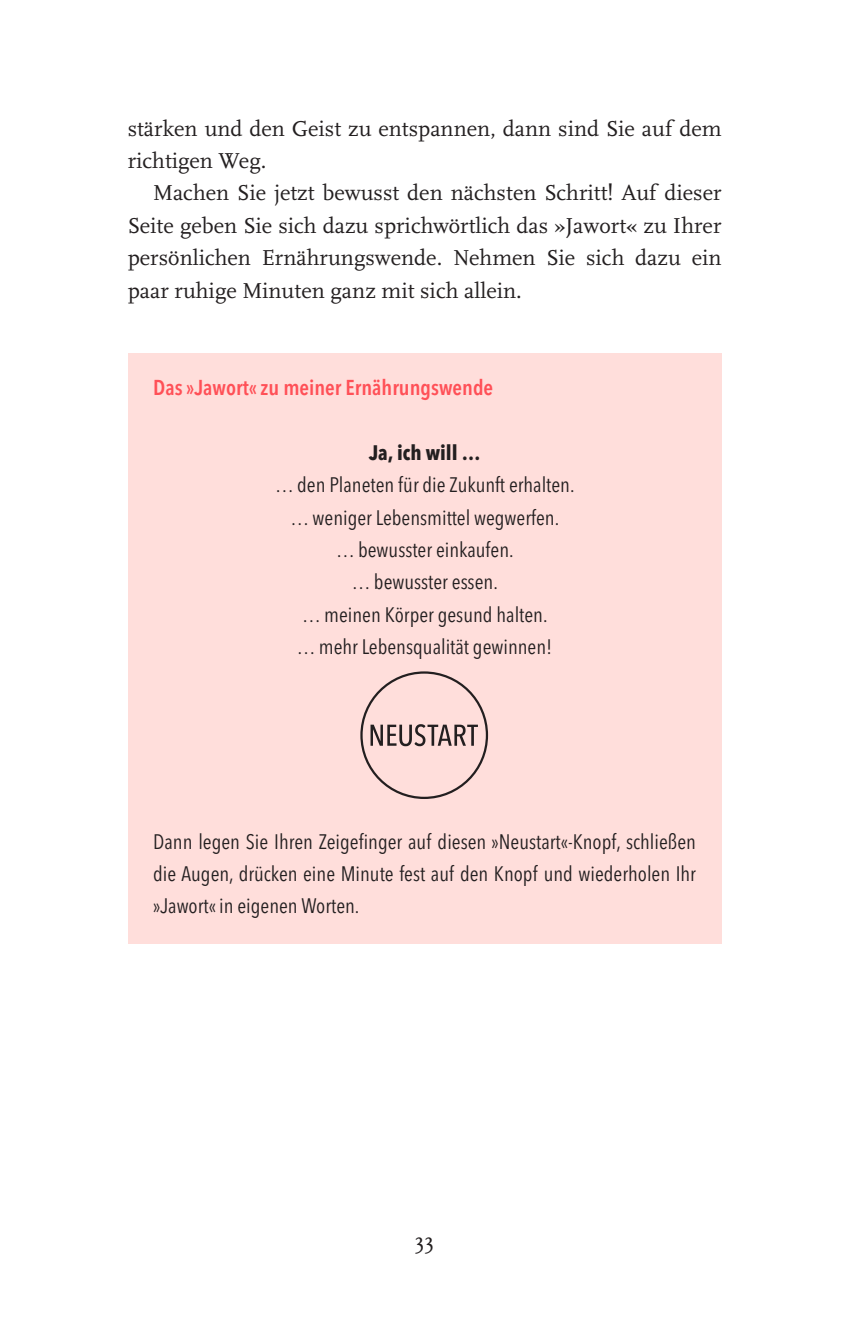
<style>
.page{position:relative;width:862px;height:1340px;background:#fff}
.page>*{position:absolute;margin:0;border:0;box-sizing:border-box;transform-origin:0 0}
.abs{font:22.5px/32.4px "Scala Pro";color:#231f20}
.zwischentitel2{font:600 condensed 21.38px "Avenir Next LT Pro";color:#ff5057}
.abs-2{font:condensed 20.7px "Avenir Next LT Pro";color:#231f20}
.abs___abstand_nach{font:condensed 20.7px/32.4px "Avenir Next LT Pro";color:#231f20;text-align:justify}
.abs___abstand_vor{font:700 condensed 20.7px "Avenir Next LT Pro";color:#231f20}
</style>
<div class="page">
<div style="left:128px;top:596px;width:593px;height:285px;background:#ffdedb"></div>
<div style="left:128px;top:353px;width:593px;height:72px;background:#ffdedb"></div>
<div style="left:128px;top:418px;width:593px;height:72px;background:#ffdedb"></div>
<div style="left:128px;top:483px;width:593px;height:72px;background:#ffdedb"></div>
<div style="left:128px;top:548px;width:593px;height:72px;background:#ffdedb"></div>
<div style="left:128px;top:807px;width:593px;height:137px;background:#ffdedb"></div>
<svg style="left:370px;top:724px;width:107px;height:22px"></svg>
<p class="abs" style="left:128px;top:112px;width:595px">stärken und den Geist zu entspannen, dann sind Sie auf dem richtigen Weg.</p>
<p class="abs" style="left:128px;top:177px;width:595px;text-align:justify;text-indent:26px">Machen Sie jetzt bewusst den nächsten Schritt! Auf dieser Seite geben Sie sich dazu sprichwörtlich das »Jawort« zu Ihrer persönlichen Ernährungswende. Nehmen Sie sich dazu ein paar ruhige Minuten ganz mit sich allein.</p>
<p class="zwischentitel2" style="left:153px;top:374px;width:341px">Das »Jawort« zu meiner Ernährungswende</p>
<p class="abs___abstand_vor" style="left:369px;top:440px;width:113px">Ja, ich will …</p>
<p class="abs-2" style="left:275px;top:472px;width:301px">… den Planeten für die Zukunft erhalten.</p>
<p class="abs-2" style="left:290px;top:505px;width:270px">… weniger Lebensmittel wegwerfen.</p>
<p class="abs-2" style="left:336px;top:537px;width:179px">… bewusster einkaufen.</p>
<p class="abs-2" style="left:352px;top:569px;width:147px">… bewusster essen.</p>
<p class="abs-2" style="left:302px;top:602px;width:247px">… meinen Körper gesund halten.</p>
<p class="abs-2" style="left:297px;top:634px;width:257px">… mehr Lebensqualität gewinnen!</p>
<p class="abs___abstand_nach" style="left:153px;top:825px;width:544px">Dann legen Sie Ihren Zeigefinger auf diesen »Neustart«-Knopf, schließen die Augen, drücken eine Minute fest auf den Knopf und wiederholen Ihr »Jawort« in eigenen Worten.</p>
<p class="abs" style="left:414px;top:1224px;width:21px">33</p>
</div>
